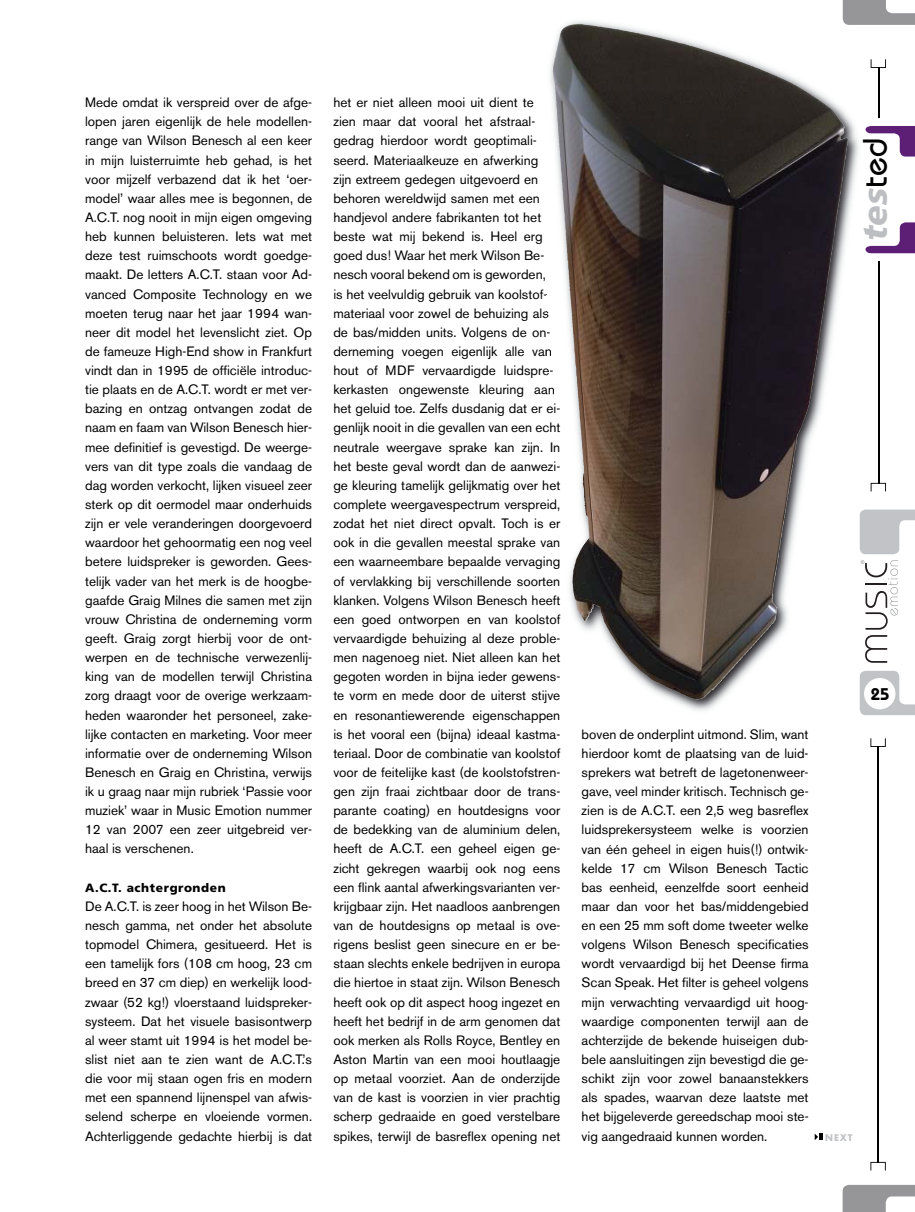
<style>
.page{position:relative;width:915px;height:1212px;background:#fff}
.page>*{position:absolute;margin:0;border:0;box-sizing:border-box;transform-origin:0 0}
.t1{font:italic 900 33.9px "Frutiger";color:#bdbec1}
.t2{font:600 16.95px "Bauhaus";color:#000}
.t3{font:13.5px/19.2px "Akzidenz Grotesk BE";color:#000;text-align:justify}
.t4{font:900 12px "Frutiger";letter-spacing:.05em;color:#000}
.t5{font:700 9px "Futura";color:#c2c3c6}
.s1{font-family:"Bauhaus";font-weight:500;font-style:normal;color:#000}
</style>
<div class="page">
<svg style="left:814px;top:1133px;width:9px;height:7px"></svg>
<img style="left:548px;top:21px;width:311px;height:690px">
<svg style="left:546px;top:311px;width:2px;height:7px"></svg>
<svg style="left:547px;top:327px;width:2px;height:13px"></svg>
<svg style="left:546px;top:346px;width:5px;height:13px"></svg>
<svg style="left:546px;top:365px;width:6px;height:13px"></svg>
<svg style="left:546px;top:385px;width:8px;height:12px"></svg>
<img style="left:587px;top:25px;width:142px;height:33px">
<svg style="left:859px;top:510px;width:55px;height:44px"></svg>
<svg style="left:859px;top:671px;width:55px;height:44px"></svg>
<svg style="left:842px;top:0;width:72px;height:25px"></svg>
<svg style="left:842px;top:1185px;width:72px;height:27px"></svg>
<svg style="left:870px;top:59px;width:15px;height:9px"></svg>
<svg style="left:870px;top:483px;width:15px;height:8px"></svg>
<div style="left:863px;top:678px;width:32px;height:31px;background:#fff;border-radius:50%"></div>
<hr style="left:877px;top:261px;width:1px;height:222px;background:#000">
<svg style="left:865px;top:222px;width:49px;height:31px"></svg>
<svg style="left:865px;top:126px;width:49px;height:31px"></svg>
<hr style="left:877px;top:67px;width:1px;height:51px;background:#000">
<hr style="left:877px;top:746px;width:1px;height:416px;background:#000">
<svg style="left:870px;top:738px;width:15px;height:9px"></svg>
<svg style="left:870px;top:1162px;width:15px;height:8px"></svg>
<svg style="left:860px;top:560px;width:37px;height:103px"></svg>
<p class="t3" style="left:85px;top:94px;width:228px">Mede omdat ik verspreid over de afge&shy;lopen jaren eigenlijk de hele modellen&shy;range van Wilson Benesch al een keer in mijn luisterruimte heb gehad, is het voor mijzelf verbazend dat ik het ‘oer&shy;model’ waar alles mee is begonnen, de A.C.T. nog nooit in mijn eigen omgeving heb kunnen beluisteren. Iets wat met deze test ruimschoots wordt goedge&shy;maakt. De letters A.C.T. staan voor Ad&shy;vanced Composite Technology en we moeten terug naar het jaar 1994 wan&shy;neer dit model het levenslicht ziet. Op de fameuze High-End show in Frankfurt vindt dan in 1995 de officiële introduc&shy;tie plaats en de A.C.T. wordt er met ver&shy;bazing en ontzag ontvangen zodat de naam en faam van Wilson Benesch hier&shy;mee definitief is gevestigd. De weerge&shy;vers van dit type zoals die vandaag de dag worden verkocht, lijken visueel zeer sterk op dit oermodel maar onderhuids zijn er vele veranderingen doorgevoerd waardoor het gehoormatig een nog veel betere luidspreker is geworden. Gees&shy;telijk vader van het merk is de hoogbe&shy;gaafde Graig Milnes die samen met zijn vrouw Christina de onderneming vorm geeft. Graig zorgt hierbij voor de ont&shy;werpen en de technische verwezenlij&shy;king van de modellen terwijl Christina zorg draagt voor de overige werkzaam&shy;heden waaronder het personeel, zake&shy;lijke contacten en marketing. Voor meer informatie over de onderneming Wilson Benesch en Graig en Christina, verwijs ik u graag naar mijn rubriek ‘Passie voor muziek’ waar in Music Emotion nummer 12 van 2007 een zeer uitgebreid ver&shy;haal is verschenen.</p>
<p class="t4" style="left:85px;top:883px;width:142px">A.C.T. achtergronden</p>
<p class="t3" style="left:85px;top:898px;width:228px">De A.C.T. is zeer hoog in het Wilson Be&shy;nesch gamma, net onder het absolute topmodel Chimera, gesitueerd. Het is een tamelijk fors (108 cm hoog, 23 cm breed en 37 cm diep) en werkelijk lood&shy;zwaar (52 kg!) vloerstaand luidspreker&shy;systeem. Dat het visuele basisontwerp al weer stamt uit 1994 is het model be&shy;slist niet aan te zien want de A.C.T.’s die voor mij staan ogen fris en modern met een spannend lijnenspel van afwis&shy;selend scherpe en vloeiende vormen.<br>Achterliggende gedachte hierbij is dat</p>
<p class="t3" style="left:333px;top:94px;width:223px;text-align:left">het er niet alleen mooi uit dient te zien maar dat vooral het afstraal&shy;gedrag hierdoor wordt geoptimali&shy;seerd. Materiaalkeuze en afwerking zijn extreem gedegen uitgevoerd en behoren wereldwijd samen met een handjevol andere fabrikanten tot het beste wat mij bekend is. Heel erg goed dus! Waar het merk Wilson Be&shy;nesch vooral bekend om is geworden, is het veelvuldig gebruik van koolstof&shy;materiaal voor zowel de behuizing als de bas/midden units. Volgens de on&shy;derneming voegen eigenlijk alle van hout of MDF vervaardigde luidspre&shy;kerkasten ongewenste kleuring aan</p>
<p class="t3" style="left:333px;top:400px;width:228px">het geluid toe. Zelfs dusdanig dat er ei&shy;genlijk nooit in die gevallen van een echt neutrale weergave sprake kan zijn. In het beste geval wordt dan de aanwezi&shy;ge kleuring tamelijk gelijkmatig over het complete weergavespectrum verspreid, zodat het niet direct opvalt. Toch is er ook in die gevallen meestal sprake van een waarneembare bepaalde vervaging of vervlakking bij verschillende soorten klanken. Volgens Wilson Benesch heeft een goed ontworpen en van koolstof vervaardigde behuizing al deze proble&shy;men nagenoeg niet. Niet alleen kan het gegoten worden in bijna ieder gewens&shy;te vorm en mede door de uiterst stijve en resonantiewerende eigenschappen is het vooral een (bijna) ideaal kastma&shy;teriaal. Door de combinatie van koolstof voor de feitelijke kast (de koolstofstren&shy;gen zijn fraai zichtbaar door de trans&shy;parante coating) en houtdesigns voor de bedekking van de aluminium delen, heeft de A.C.T. een geheel eigen ge&shy;zicht gekregen waarbij ook nog eens een flink aantal afwerkingsvarianten ver&shy;krijgbaar zijn. Het naadloos aanbrengen van de houtdesigns op metaal is ove&shy;rigens beslist geen sinecure en er be&shy;staan slechts enkele bedrijven in europa die hiertoe in staat zijn. Wilson Benesch heeft ook op dit aspect hoog ingezet en heeft het bedrijf in de arm genomen dat ook merken als Rolls Royce, Bentley en Aston Martin van een mooi houtlaagje op metaal voorziet. Aan de onderzijde van de kast is voorzien in vier prachtig scherp gedraaide en goed verstelbare spikes, terwijl de basreflex opening net</p>
<h1 class="t1" style="left:861px;top:241px;width:104px;rotate:-90deg">tes<span class="s1">ted</span></h1>
<p class="t3" style="left:581px;top:726px;width:228px">boven de onderplint uitmond. Slim, want hierdoor komt de plaatsing van de luid&shy;sprekers wat betreft de lagetonenweer&shy;gave, veel minder kritisch. Technisch ge&shy;zien is de A.C.T. een 2,5 weg basreflex luidsprekersysteem welke is voorzien van één geheel in eigen huis(!) ontwik&shy;kelde 17 cm Wilson Benesch Tactic bas eenheid, eenzelfde soort eenheid maar dan voor het bas/middengebied en een 25 mm soft dome tweeter welke volgens Wilson Benesch specificaties wordt vervaardigd bij het Deense firma Scan Speak. Het filter is geheel volgens mijn verwachting vervaardigd uit hoog&shy;waardige componenten terwijl aan de achterzijde de bekende huiseigen dub&shy;bele aansluitingen zijn bevestigd die ge&shy;schikt zijn voor zowel banaanstekkers als spades, waarvan deze laatste met het bijgeleverde gereedschap mooi ste&shy;vig aangedraaid kunnen worden.</p>
<p class="t5" style="left:824px;top:1133px;width:29px">NEXT</p>
<p class="t2" style="left:870px;top:688px;width:20px">25</p>
</div>
